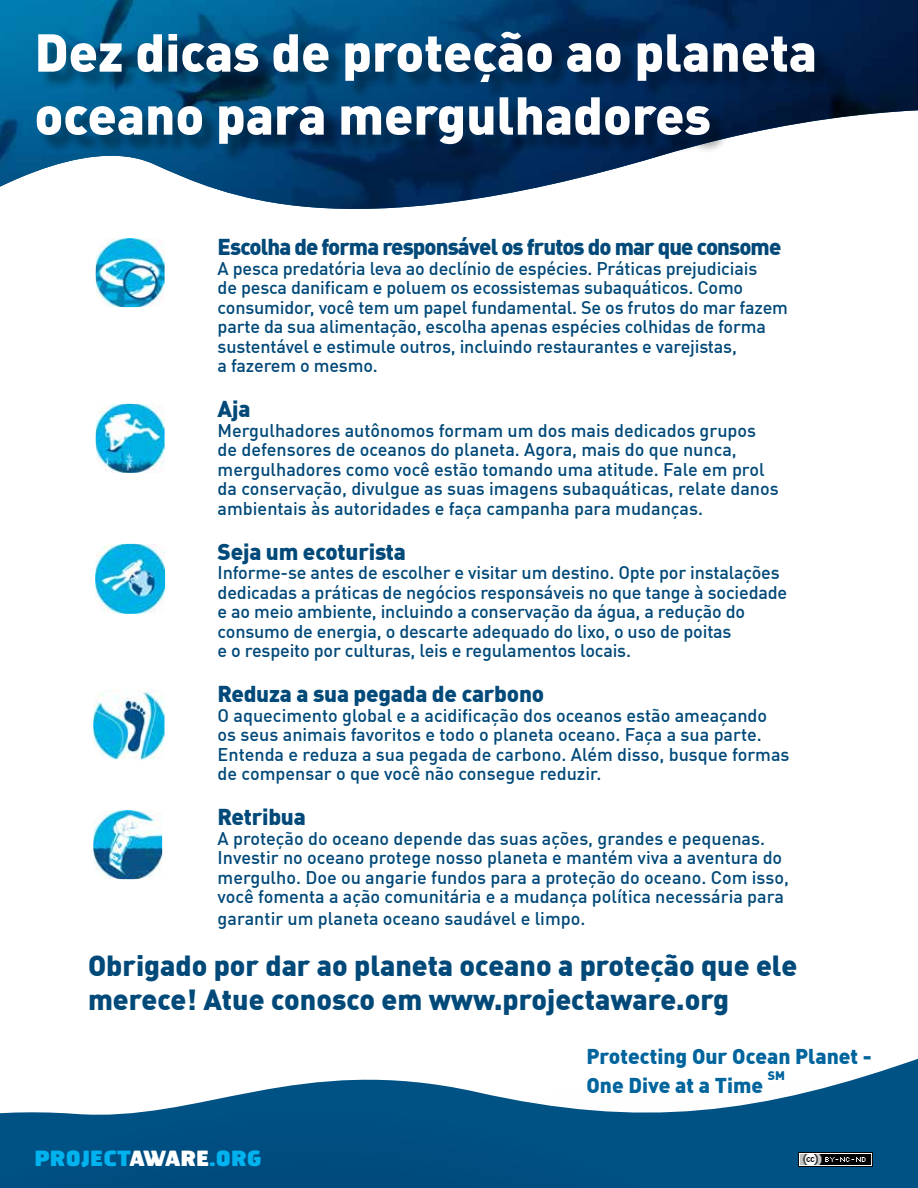
<style>
.page{position:relative;width:918px;height:1188px;background:#fff}
.page>*{position:absolute;margin:0;border:0;box-sizing:border-box;transform-origin:0 0}
.t1{font:900 52.5px/63px "DIN Offc";color:#fff}
.t2{font:900 28.5px/34.2px "DIN Offc";color:#004979}
.t3{font:900 22.5px "DIN Offc";letter-spacing:-.04em;color:#004979}
.t4{font:900 22.5px "DIN Offc";letter-spacing:-.01em;color:#004979}
.t5{font:900 21px/28.5px "DIN Offc";color:#00649d}
.t6{font:900 21px "Hermes FB";color:#00b3ef}
.t7{font:500 18px/19.5px "DIN Offc";letter-spacing:-.005em;color:#004979}
.t8{font:900 12.3px "DIN Offc";color:#00649d}
.s1{color:#fff}
</style>
<div class="page">
<svg style="left:0;top:1067px;width:918px;height:121px"></svg>
<img style="left:93px;top:810px;width:69px;height:69px">
<img style="left:96px;top:404px;width:69px;height:69px">
<img style="left:95px;top:544px;width:70px;height:70px">
<img style="left:93px;top:689px;width:71px;height:71px">
<img style="left:0;top:0;width:918px;height:209px">
<img style="left:96px;top:238px;width:69px;height:69px">
<div style="left:39px;top:35px;width:794px;height:128px;background:#000;opacity:.33"></div>
<img style="left:798px;top:1153px;width:74px;height:13px">
<h1 class="t1" style="left:34px;top:18px;width:784px">Dez dicas de proteção ao planeta oceano para mergulhadores</h1>
<p class="t3" style="left:218px;top:232px;width:565px">Escolha de forma responsável os frutos do mar que consome</p>
<p class="t7" style="left:218px;top:258px;width:572px">A pesca predatória leva ao declínio de espécies. Práticas prejudiciais<br>de pesca danificam e poluem os ecossistemas subaquáticos. Como consumidor, você tem um papel fundamental. Se os frutos do mar fazem parte da sua alimentação, escolha apenas espécies colhidas de forma sustentável e estimule outros, incluindo restaurantes e varejistas,<br>a fazerem o mesmo.</p>
<p class="t3" style="left:218px;top:394px;width:34px">Aja</p>
<p class="t7" style="left:218px;top:420px;width:563px">Mergulhadores autônomos formam um dos mais dedicados grupos de defensores de oceanos do planeta. Agora, mais do que nunca, mergulhadores como você estão tomando uma atitude. Fale em prol da conservação, divulgue as suas imagens subaquáticas, relate danos ambientais às autoridades e faça campanha para mudanças.</p>
<p class="t4" style="left:218px;top:537px;width:190px">Seja um ecoturista</p>
<p class="t7" style="left:218px;top:562px;width:571px">Informe-se antes de escolher e visitar um destino. Opte por instalações dedicadas a práticas de negócios responsáveis no que tange à sociedade e ao meio ambiente, incluindo a conservação da água, a redução do consumo de energia, o descarte adequado do lixo, o uso de poitas<br>e o respeito por culturas, leis e regulamentos locais.</p>
<p class="t4" style="left:218px;top:679px;width:328px">Reduza a sua pegada de carbono</p>
<p class="t7" style="left:218px;top:705px;width:573px">O aquecimento global e a acidificação dos oceanos estão ameaçando os seus animais favoritos e todo o planeta oceano. Faça a sua parte.<br>Entenda e reduza a sua pegada de carbono. Além disso, busque formas de compensar o que você não consegue reduzir.</p>
<p class="t4" style="left:218px;top:802px;width:90px">Retribua</p>
<p class="t7" style="left:218px;top:828px;width:573px">A proteção do oceano depende das suas ações, grandes e pequenas.<br>Investir no oceano protege nosso planeta e mantém viva a aventura do mergulho. Doe ou angarie fundos para a proteção do oceano. Com isso, você fomenta a ação comunitária e a mudança política necessária para</p>
<p class="t7" style="left:218px;top:908px;width:369px">garantir um planeta oceano saudável e limpo.</p>
<h2 class="t2" style="left:88px;top:947px;width:711px">Obrigado por dar ao planeta oceano a proteção que ele merece! Atue conosco em www.projectaware.org</h2>
<p class="t5" style="left:586px;top:1041px;width:287px">Protecting Our Ocean Planet -<br>One Dive at a Time</p>
<p class="t8" style="left:768px;top:1067px;width:19px">SM</p>
<p class="t6" style="left:34px;top:1145px;width:229px">PROJECT<span class="s1">AWARE</span>.ORG</p>
</div>
